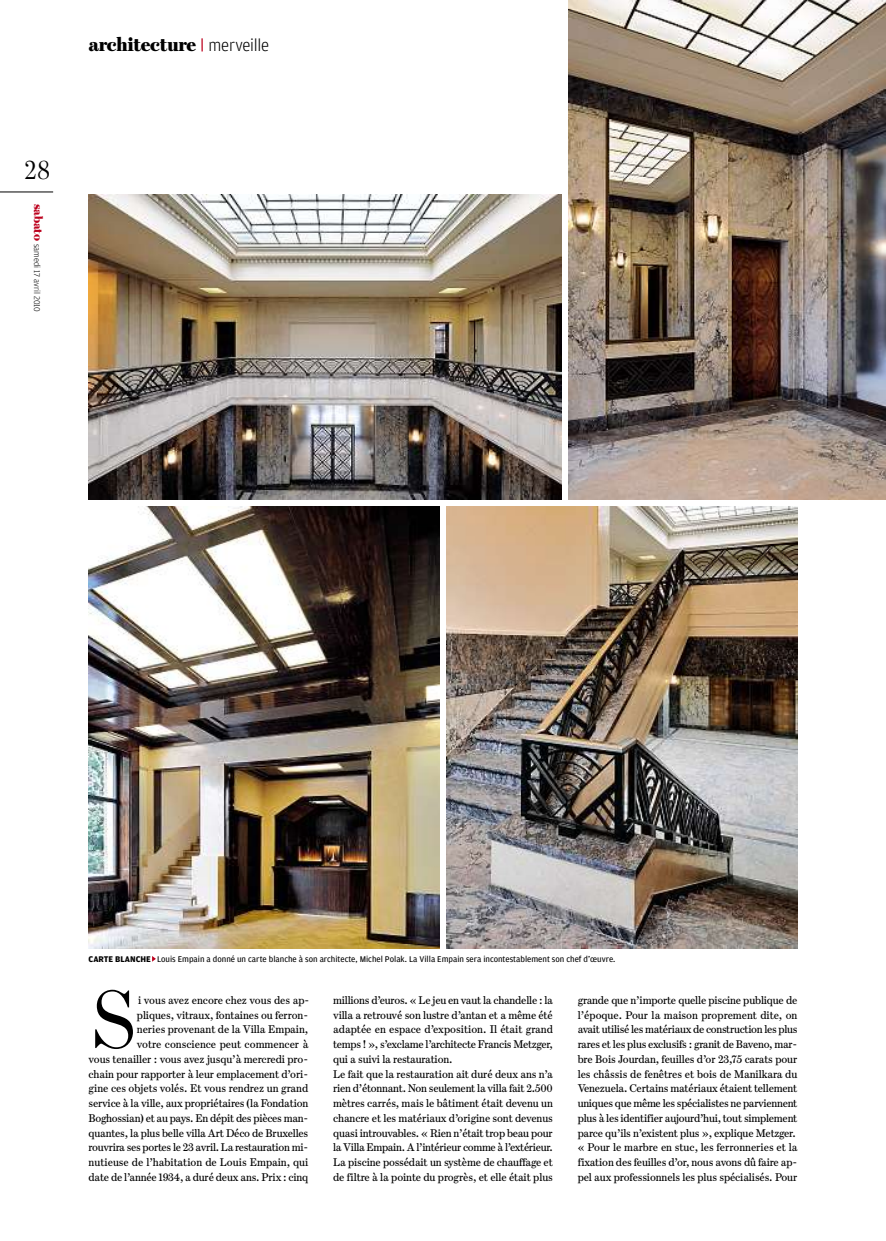
<style>
.page{position:relative;width:886px;height:1241px;background:#fff}
.page>*{position:absolute;margin:0;border:0;box-sizing:border-box;transform-origin:0 0}
.t1{font:83px "Escrow Light OV NBVCSA";color:#000}
.t2{font:26.25px "Escrow Light OV NBVCSA";color:#000}
.t3{font:20px "Escrow Black OV JBVCSA";letter-spacing:-.015em;color:#000}
.t4{font:11.25px/14.8px "Escrow Text Roman OV PBVCSA";letter-spacing:-.015em;color:#000}
.t5{font:8.75px "Amplitude Regular OV TBVCSA";color:#000}
.t6{font:8.75px "Amplitude Light OV LBVCSA";color:#000}
.s1{font-family:"Amplitude Light OV LBVCSA";font-size:17.5px}
.s2{font-family:"Escrow Black OV JBVCSA";font-size:12.5px;color:#bc001d}
.s3{font-family:"Amplitude Bold OV RBVCSA"}
</style>
<div class="page">
<hr style="left:0;top:192px;width:53px;height:1px;background:#000">
<svg style="left:201px;top:38px;width:2px;height:13px"></svg>
<img style="left:569px;top:0;width:317px;height:499px">
<img style="left:89px;top:194px;width:473px;height:305px">
<img style="left:89px;top:506px;width:350px;height:442px">
<img style="left:446px;top:506px;width:351px;height:442px">
<svg style="left:152px;top:956px;width:4px;height:5px"></svg>
<h3 class="t3" style="left:89px;top:31px;width:182px">architecture <span class="s1">merveille</span></h3>
<h2 class="t2" style="left:24px;top:154px;width:28px">28</h2>
<p class="t6" style="left:42px;top:204px;width:110px;rotate:90deg"><span class="s2">sabato</span> samedi 17 avril 2010</p>
<p class="t5" style="left:89px;top:953px;width:528px"><span class="s3">CARTE BLANCHE</span> Louis Empain a donné un carte blanche à son architecte, Michel Polak. La Villa Empain sera incontestablement son chef d’œuvre.</p>
<h1 class="t1" style="left:89px;top:970px;width:51px">S</h1>
<p class="t4" style="left:89px;top:992px;width:222px;text-align:right">i vous avez encore chez vous des ap-<br>pliques, vitraux, fontaines ou ferron-<br>neries provenant de la Villa Empain,<br>votre conscience peut commencer à<br>vous tenailler : vous avez jusqu’à mercredi pro&shy;chain pour rapporter à leur emplacement d’ori&shy;gine ces objets volés. Et vous rendrez un grand service à la ville, aux propriétaires (la Fondation Boghossian) et au pays. En dépit des pièces man&shy;quantes, la plus belle villa Art Déco de Bruxelles rouvrira ses portes le 23 avril. La restauration mi&shy;nutieuse de l’habitation de Louis Empain, qui date de l’année 1934, a duré deux ans. Prix : cinq</p>
<p class="t4" style="left:333px;top:992px;width:221px">millions d’euros. « Le jeu en vaut la chandelle : la villa a retrouvé son lustre d’antan et a même été adaptée en espace d’exposition. Il était grand temps ! », s’exclame l’architecte Francis Metzger, qui a suivi la restauration.<br>Le fait que la restauration ait duré deux ans n’a rien d’étonnant. Non seulement la villa fait 2.500 mètres carrés, mais le bâtiment était devenu un chancre et les matériaux d’origine sont devenus quasi introuvables. « Rien n’était trop beau pour la Villa Empain. A l’intérieur comme à l’extérieur.<br>La piscine possédait un système de chauffage et de filtre à la pointe du progrès, et elle était plus</p>
<p class="t4" style="left:578px;top:992px;width:221px">grande que n’importe quelle piscine publique de l’époque. Pour la maison proprement dite, on avait utilisé les matériaux de construction les plus rares et les plus exclusifs : granit de Baveno, mar&shy;bre Bois Jourdan, feuilles d’or 23,75 carats pour les châssis de fenêtres et bois de Manilkara du Venezuela. Certains matériaux étaient tellement uniques que même les spécialistes ne parviennent plus à les identifier aujourd’hui, tout simplement parce qu’ils n’existent plus », explique Metzger. « Pour le marbre en stuc, les ferronneries et la fixation des feuilles d’or, nous avons dû faire ap&shy;pel aux professionnels les plus spécialisés. Pour</p>
</div>
